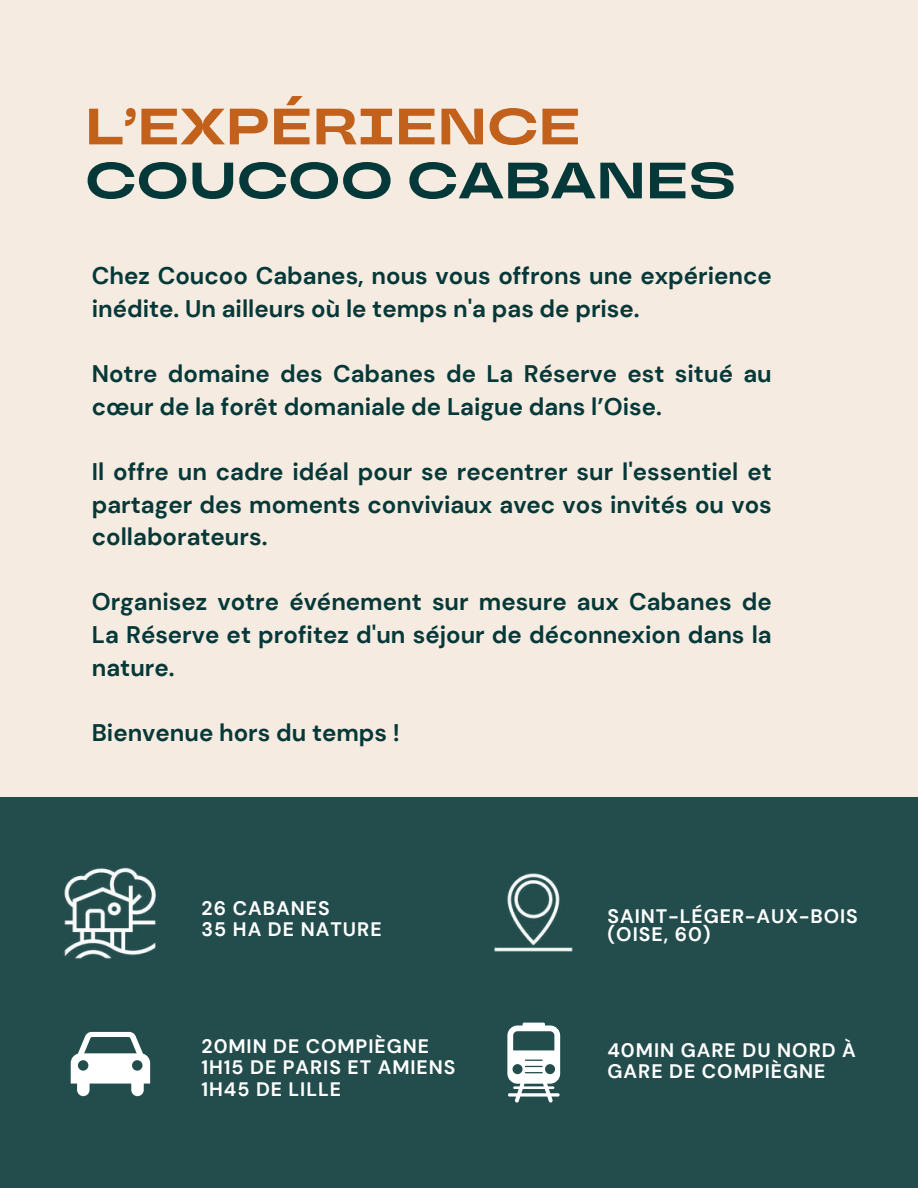
<style>
.page{position:relative;width:918px;height:1188px;background:#f6ebe0}
.page>*{position:absolute;margin:0;border:0;box-sizing:border-box;transform-origin:0 0}
.t1{font:700 51px "TT Travels Next";color:#053838}
.t2{font:700 51px "TT Travels Next";color:#c2611c}
.t3{font:700 24px/32.7px "DM Sans";color:#053838}
.t4{font:700 19.5px/21.3px "DM Sans";letter-spacing:.05em;color:#fff}
</style>
<div class="page">
<div style="left:0;top:798px;width:918px;height:390px;background:#224d4c"></div>
<img style="left:494px;top:873px;width:79px;height:79px">
<img style="left:64px;top:867px;width:92px;height:92px">
<svg style="left:71px;top:1032px;width:79px;height:64px"></svg>
<svg style="left:507px;top:1023px;width:53px;height:79px"></svg>
<h1 class="t2" style="left:85px;top:91px;width:497px">L’EXPÉRIENCE</h1>
<h1 class="t1" style="left:85px;top:145px;width:653px">COUCOO CABANES</h1>
<p class="t3" style="left:92px;top:260px;width:682px">Chez Coucoo Cabanes, nous vous offrons une expérience inédite. Un ailleurs où le temps n'a pas de prise.</p>
<p class="t3" style="left:92px;top:358px;width:682px">Notre domaine des Cabanes de La Réserve est situé au cœur de la forêt domaniale de Laigue dans l’Oise.</p>
<p class="t3" style="left:92px;top:455px;width:682px;text-align:justify">Il offre un cadre idéal pour se recentrer sur l'essentiel et partager des moments conviviaux avec vos invités ou vos collaborateurs.</p>
<p class="t3" style="left:92px;top:586px;width:682px;text-align:justify">Organisez votre événement sur mesure aux Cabanes de La Réserve et profitez d'un séjour de déconnexion dans la nature.</p>
<p class="t3" style="left:92px;top:716px;width:310px">Bienvenue hors du temps !</p>
<p class="t4" style="left:202px;top:897px;width:181px">26 CABANES<br>35 HA DE NATURE</p>
<p class="t4" style="left:202px;top:1036px;width:255px">20MIN DE COMPIÈGNE<br>1H15 DE PARIS ET AMIENS<br>1H45 DE LILLE</p>
<p class="t4" style="left:607px;top:908px;width:252px;line-height:17.5px">SAINT-LÉGER-AUX-BOIS (OISE, 60)</p>
<p class="t4" style="left:607px;top:1040px;width:250px">40MIN GARE DU NORD À<br>GARE DE COMPIÈGNE</p>
</div>
